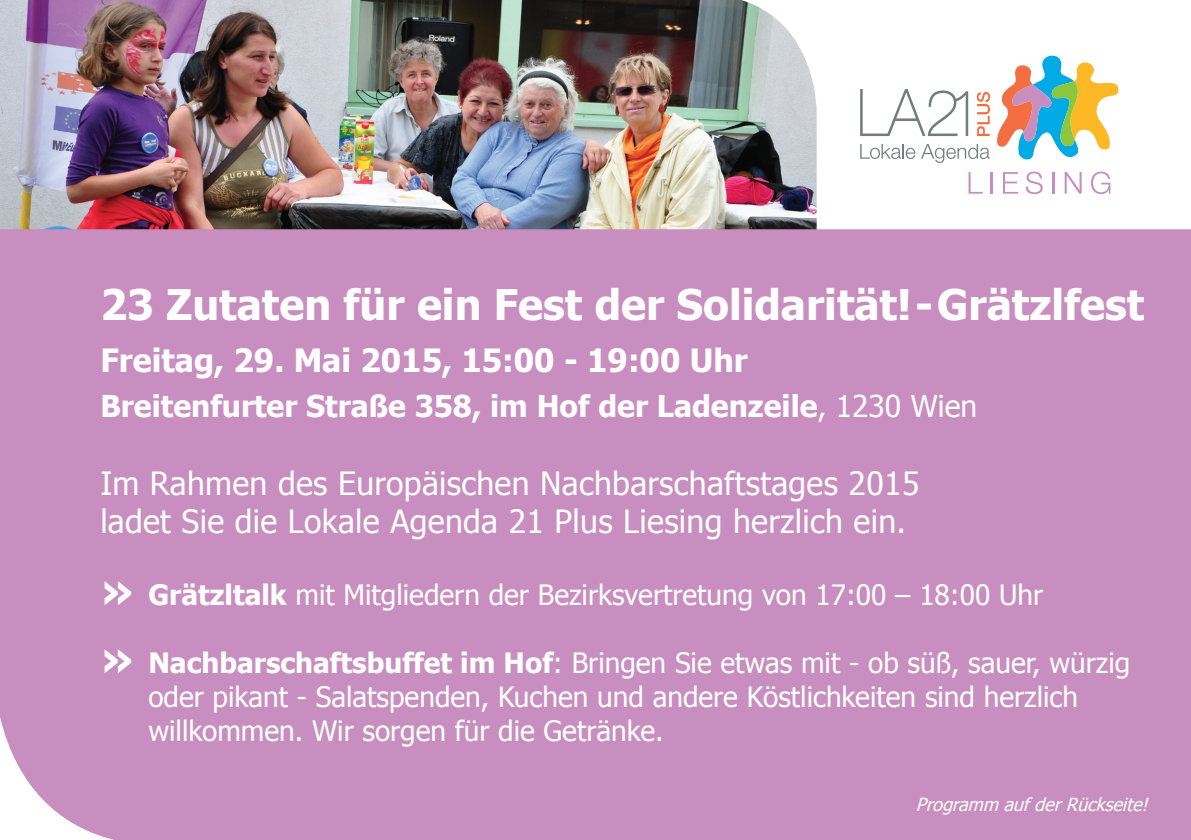
<style>
.page{position:relative;width:1191px;height:840px;background:#fff}
.page>*{position:absolute;margin:0;border:0;box-sizing:border-box;transform-origin:0 0}
.t1{font:700 42px "Tahoma";color:#fff}
.t2{font:32px/38.4px "Tahoma";letter-spacing:.01em;color:#fff}
.t3{font:700 32px "Tahoma";color:#fff}
.t4{font:700 30px "Tahoma";color:#fff}
.t5{font:28px/33.6px "Tahoma";color:#fff}
.t6{font:italic 18px "Tahoma";color:#fff}
.s1{font-weight:400}
.s2{font-weight:700;font-size:48px}
.s3{font-weight:700}
</style>
<div class="page">
<img style="left:0;top:0;width:816px;height:229px">
<div style="left:0;top:229px;width:1191px;height:610px;background:#c78ebf"></div>
<svg style="left:997px;top:56px;width:121px;height:104px"></svg>
<svg style="left:976px;top:92px;width:14px;height:44px"></svg>
<svg style="left:860px;top:89px;width:108px;height:47px"></svg>
<svg style="left:860px;top:144px;width:55px;height:15px"></svg>
<svg style="left:921px;top:144px;width:68px;height:19px"></svg>
<svg style="left:968px;top:172px;width:14px;height:21px"></svg>
<hr style="left:990px;top:172px;width:2px;height:21px;background:#c58ebf">
<svg style="left:1003px;top:172px;width:15px;height:21px"></svg>
<svg style="left:1025px;top:171px;width:17px;height:23px"></svg>
<hr style="left:1052px;top:172px;width:2px;height:21px;background:#c58ebf">
<svg style="left:1064px;top:172px;width:17px;height:21px"></svg>
<svg style="left:1091px;top:171px;width:19px;height:23px"></svg>
<h1 class="t1" style="left:100px;top:275px;width:1045px">23 Zutaten für ein Fest der Solidarität! - Grätzlfest</h1>
<p class="t3" style="left:100px;top:338px;width:649px">Freitag, 29. Mai 2015, 15:00 - 19:00 Uhr</p>
<p class="t4" style="left:100px;top:384px;width:878px">Breitenfurter Straße 358, im Hof der Ladenzeile<span class="s1">, 1230 Wien</span></p>
<p class="t2" style="left:100px;top:462px;width:820px">Im Rahmen des Europäischen Nachbarschaftstages 2015 ladet Sie die Lokale Agenda 21 Plus Liesing herzlich ein.</p>
<p class="t5" style="left:100px;top:576px;width:944px"><span class="s2">»</span> <span class="s3">Grätzltalk</span> mit Mitgliedern der Bezirksvertretung von 17:00 – 18:00 Uhr</p>
<p class="t5" style="left:148px;top:644px;width:983px;text-indent:-48px"><span class="s2">»</span> <span class="s3">Nachbarschaftsbuffet im Hof</span>: Bringen Sie etwas mit - ob süß, sauer, würzig oder pikant - Salatspenden, Kuchen und andere Köstlichkeiten sind herzlich willkommen. Wir sorgen für die Getränke.</p>
<p class="t6" style="left:916px;top:791px;width:239px">Programm aufderRückseite!</p>
</div>
